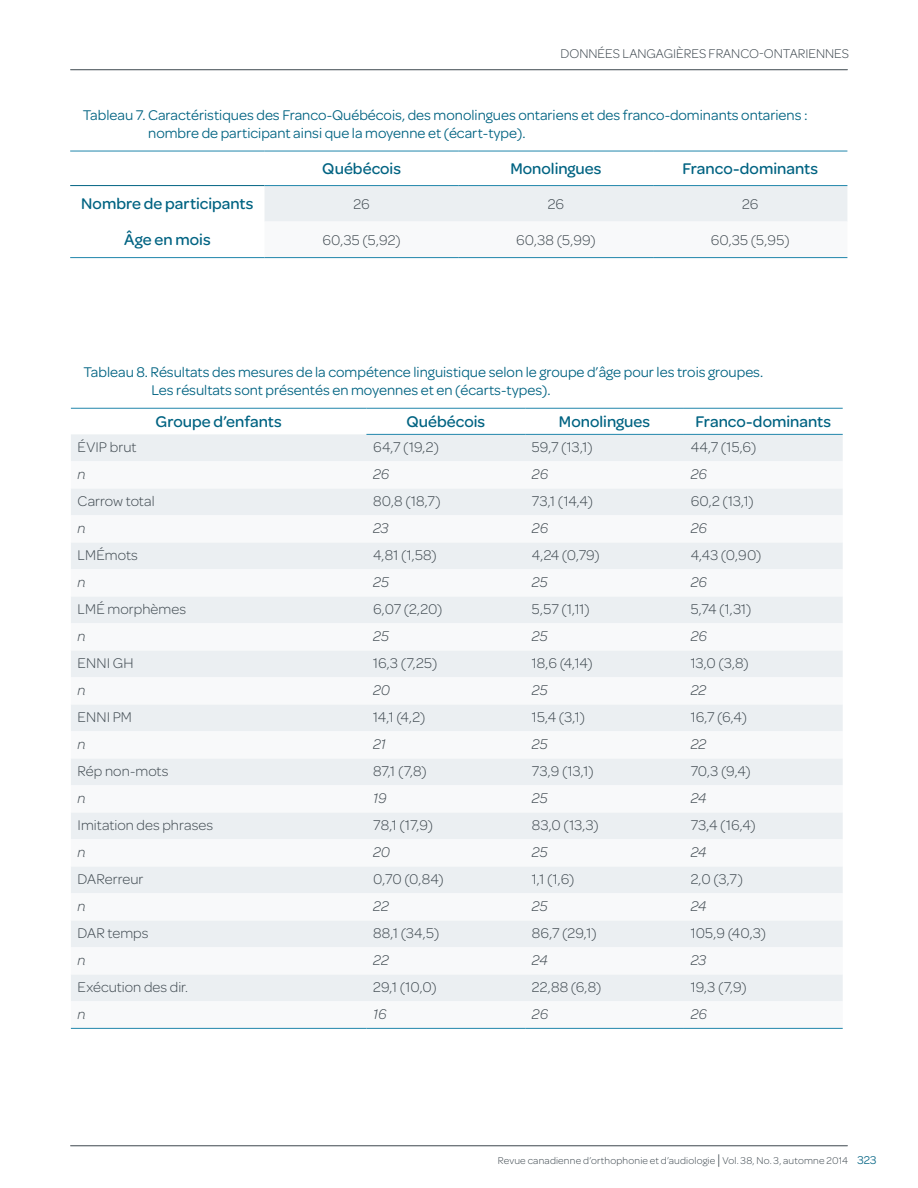
<style>
.page{position:relative;width:918px;height:1188px;background:#fff}
.page>*{position:absolute;margin:0;border:0;box-sizing:border-box;transform-origin:0 0}
.Text_left{font:500 16.5px "Omnes";color:#016382}
.Text_basic{font:300 15px "Omnes";letter-spacing:.005em;color:#3d474e}
.Table_cell_indented{font:15px/18px "Omnes";color:#016382}
.Text_basic-2{font:italic 300 15px "Omnes";letter-spacing:.005em;color:#3d474e}
.Running_Head{font:300 13.5px "Omnes";color:#3d474e}
.t1{font:300 10.5px "Omnes";letter-spacing:.015em;color:#3d474e}
.s1{font-size:15px}
.s2{font-weight:400;font-size:12px;color:#0c6988}
</style>
<div class="page">
<hr style="left:71px;top:1146px;width:776px;height:1px;background:#3d474e">
<hr style="left:71px;top:69px;width:776px;height:1px;background:#3d474e">
<div style="left:265px;top:186px;width:582px;height:35px;background:#ebeff2"></div>
<hr style="left:70px;top:185px;width:195px;height:1px;background:#016382">
<hr style="left:70px;top:151px;width:195px;height:1px;background:#2086ab">
<hr style="left:265px;top:151px;width:194px;height:1px;background:#2086ab">
<hr style="left:459px;top:151px;width:194px;height:1px;background:#2086ab">
<hr style="left:653px;top:151px;width:194px;height:1px;background:#2086ab">
<hr style="left:265px;top:185px;width:194px;height:1px;background:#2086ab">
<hr style="left:459px;top:185px;width:194px;height:1px;background:#2086ab">
<hr style="left:653px;top:185px;width:194px;height:1px;background:#2086ab">
<hr style="left:70px;top:257px;width:195px;height:1px;background:#2086ab">
<hr style="left:265px;top:257px;width:194px;height:1px;background:#2086ab">
<hr style="left:459px;top:257px;width:194px;height:1px;background:#2086ab">
<hr style="left:653px;top:257px;width:194px;height:1px;background:#2086ab">
<div style="left:71px;top:434px;width:772px;height:27px;background:#ebeff2"></div>
<svg style="left:71px;top:488px;width:772px;height:540px;fill:#f4f6f7"></svg>
<hr style="left:71px;top:1028px;width:295px;height:1px;background:#2086ab">
<hr style="left:366px;top:1028px;width:159px;height:1px;background:#2086ab">
<hr style="left:525px;top:1028px;width:159px;height:1px;background:#2086ab">
<hr style="left:684px;top:1028px;width:159px;height:1px;background:#2086ab">
<hr style="left:366px;top:434px;width:159px;height:1px;background:#2086ab">
<hr style="left:525px;top:434px;width:159px;height:1px;background:#2086ab">
<hr style="left:684px;top:434px;width:159px;height:1px;background:#2086ab">
<hr style="left:71px;top:408px;width:295px;height:1px;background:#2086ab">
<hr style="left:366px;top:408px;width:159px;height:1px;background:#2086ab">
<hr style="left:525px;top:408px;width:159px;height:1px;background:#2086ab">
<hr style="left:684px;top:408px;width:159px;height:1px;background:#2086ab">
<p class="Running_Head" style="left:561px;top:45px;width:290px">DONNÉES LANGAGIÈRES FRANCO-ONTARIENNES</p>
<p class="Table_cell_indented" style="left:148px;top:105px;width:661px;text-indent:-65px">Tableau 7. Caractéristiques des Franco-Québécois, des monolingues ontariens et des franco-dominants ontariens : nombre de participant ainsi que la moyenne et (écart-type).</p>
<p class="Text_left" style="left:322px;top:157px;width:80px">Québécois</p>
<p class="Text_left" style="left:510px;top:157px;width:93px">Monolingues</p>
<p class="Text_left" style="left:682px;top:157px;width:137px">Franco-dominants</p>
<p class="Text_left" style="left:81px;top:192px;width:174px">Nombre de participants</p>
<p class="Text_basic" style="left:353px;top:194px;width:18px">26</p>
<p class="Text_basic" style="left:548px;top:194px;width:18px">26</p>
<p class="Text_basic" style="left:742px;top:194px;width:18px">26</p>
<p class="Text_left" style="left:124px;top:228px;width:88px">Âge en mois</p>
<p class="Text_basic" style="left:322px;top:230px;width:80px">60,35 (5,92)</p>
<p class="Text_basic" style="left:516px;top:230px;width:81px">60,38 (5,99)</p>
<p class="Text_basic" style="left:711px;top:230px;width:80px">60,35 (5,95)</p>
<p class="Table_cell_indented" style="left:151px;top:363px;width:613px;text-indent:-68px">Tableau 8. Résultats des mesures de la compétence linguistique selon le groupe d’âge pour les trois groupes.<br>Les résultats sont présentés en moyennes et en (écarts-types).</p>
<p class="Text_left" style="left:156px;top:410px;width:128px">Groupe d’enfants</p>
<p class="Text_left" style="left:406px;top:410px;width:80px">Québécois</p>
<p class="Text_left" style="left:559px;top:410px;width:93px">Monolingues</p>
<p class="Text_left" style="left:696px;top:410px;width:137px">Franco-dominants</p>
<p class="Text_basic" style="left:78px;top:437px;width:60px">ÉVIP brut</p>
<p class="Text_basic" style="left:373px;top:437px;width:67px">64,7 (19,2)</p>
<p class="Text_basic" style="left:532px;top:437px;width:62px">59,7 (13,1)</p>
<p class="Text_basic" style="left:691px;top:437px;width:67px">44,7 (15,6)</p>
<p class="Text_basic-2" style="left:78px;top:464px;width:10px">n</p>
<p class="Text_basic-2" style="left:373px;top:464px;width:18px">26</p>
<p class="Text_basic-2" style="left:532px;top:464px;width:18px">26</p>
<p class="Text_basic-2" style="left:691px;top:464px;width:18px">26</p>
<p class="Text_basic" style="left:78px;top:491px;width:78px">Carrow total</p>
<p class="Text_basic" style="left:373px;top:491px;width:69px">80,8 (18,7)</p>
<p class="Text_basic" style="left:532px;top:491px;width:62px">73,1 (14,4)</p>
<p class="Text_basic" style="left:691px;top:491px;width:65px">60,2 (13,1)</p>
<p class="Text_basic-2" style="left:78px;top:518px;width:10px">n</p>
<p class="Text_basic-2" style="left:373px;top:518px;width:17px">23</p>
<p class="Text_basic-2" style="left:532px;top:518px;width:18px">26</p>
<p class="Text_basic-2" style="left:691px;top:518px;width:18px">26</p>
<p class="Text_basic" style="left:78px;top:545px;width:62px">LMÉmots</p>
<p class="Text_basic" style="left:373px;top:545px;width:65px">4,81 (1,58)</p>
<p class="Text_basic" style="left:532px;top:545px;width:69px">4,24 (0,79)</p>
<p class="Text_basic" style="left:691px;top:545px;width:72px">4,43 (0,90)</p>
<p class="Text_basic-2" style="left:78px;top:572px;width:10px">n</p>
<p class="Text_basic-2" style="left:373px;top:572px;width:17px">25</p>
<p class="Text_basic-2" style="left:532px;top:572px;width:17px">25</p>
<p class="Text_basic-2" style="left:691px;top:572px;width:18px">26</p>
<p class="Text_basic" style="left:78px;top:599px;width:110px">LMÉ morphèmes</p>
<p class="Text_basic" style="left:373px;top:599px;width:71px">6,07 (2,20)</p>
<p class="Text_basic" style="left:532px;top:599px;width:59px">5,57 (1,11)</p>
<p class="Text_basic" style="left:691px;top:599px;width:62px">5,74 (1,31)</p>
<p class="Text_basic-2" style="left:78px;top:626px;width:10px">n</p>
<p class="Text_basic-2" style="left:373px;top:626px;width:17px">25</p>
<p class="Text_basic-2" style="left:532px;top:626px;width:17px">25</p>
<p class="Text_basic-2" style="left:691px;top:626px;width:18px">26</p>
<p class="Text_basic" style="left:78px;top:653px;width:57px">ENNI GH</p>
<p class="Text_basic" style="left:373px;top:653px;width:66px">16,3 (7,25)</p>
<p class="Text_basic" style="left:532px;top:653px;width:62px">18,6 (4,14)</p>
<p class="Text_basic" style="left:691px;top:653px;width:60px">13,0 (3,8)</p>
<p class="Text_basic-2" style="left:78px;top:680px;width:10px">n</p>
<p class="Text_basic-2" style="left:373px;top:680px;width:19px">20</p>
<p class="Text_basic-2" style="left:532px;top:680px;width:17px">25</p>
<p class="Text_basic-2" style="left:691px;top:680px;width:17px">22</p>
<p class="Text_basic" style="left:78px;top:707px;width:56px">ENNI PM</p>
<p class="Text_basic" style="left:373px;top:707px;width:54px">14,1 (4,2)</p>
<p class="Text_basic" style="left:532px;top:707px;width:55px">15,4 (3,1)</p>
<p class="Text_basic" style="left:691px;top:707px;width:58px">16,7 (6,4)</p>
<p class="Text_basic-2" style="left:78px;top:734px;width:10px">n</p>
<p class="Text_basic-2" style="left:373px;top:734px;width:14px">21</p>
<p class="Text_basic-2" style="left:532px;top:734px;width:17px">25</p>
<p class="Text_basic-2" style="left:691px;top:734px;width:17px">22</p>
<p class="Text_basic" style="left:78px;top:761px;width:92px">Rép non-mots</p>
<p class="Text_basic" style="left:373px;top:761px;width:55px">87,1 (7,8)</p>
<p class="Text_basic" style="left:532px;top:761px;width:63px">73,9 (13,1)</p>
<p class="Text_basic" style="left:691px;top:761px;width:62px">70,3 (9,4)</p>
<p class="Text_basic-2" style="left:78px;top:788px;width:10px">n</p>
<p class="Text_basic-2" style="left:373px;top:788px;width:15px">19</p>
<p class="Text_basic-2" style="left:532px;top:788px;width:17px">25</p>
<p class="Text_basic-2" style="left:691px;top:788px;width:17px">24</p>
<p class="Text_basic" style="left:78px;top:815px;width:137px">Imitation des phrases</p>
<p class="Text_basic" style="left:373px;top:815px;width:61px">78,1 (17,9)</p>
<p class="Text_basic" style="left:532px;top:815px;width:68px">83,0 (13,3)</p>
<p class="Text_basic" style="left:691px;top:815px;width:67px">73,4 (16,4)</p>
<p class="Text_basic-2" style="left:78px;top:842px;width:10px">n</p>
<p class="Text_basic-2" style="left:373px;top:842px;width:19px">20</p>
<p class="Text_basic-2" style="left:532px;top:842px;width:17px">25</p>
<p class="Text_basic-2" style="left:691px;top:842px;width:17px">24</p>
<p class="Text_basic" style="left:78px;top:869px;width:67px">DARerreur</p>
<p class="Text_basic" style="left:373px;top:869px;width:72px">0,70 (0,84)</p>
<p class="Text_basic" style="left:532px;top:869px;width:44px">1,1 (1,6)</p>
<p class="Text_basic" style="left:691px;top:869px;width:54px">2,0 (3,7)</p>
<p class="Text_basic-2" style="left:78px;top:896px;width:10px">n</p>
<p class="Text_basic-2" style="left:373px;top:896px;width:17px">22</p>
<p class="Text_basic-2" style="left:532px;top:896px;width:17px">25</p>
<p class="Text_basic-2" style="left:691px;top:896px;width:17px">24</p>
<p class="Text_basic" style="left:78px;top:923px;width:72px">DAR temps</p>
<p class="Text_basic" style="left:373px;top:923px;width:68px">88,1 (34,5)</p>
<p class="Text_basic" style="left:532px;top:923px;width:66px">86,7 (29,1)</p>
<p class="Text_basic" style="left:691px;top:923px;width:77px">105,9 (40,3)</p>
<p class="Text_basic-2" style="left:78px;top:950px;width:10px">n</p>
<p class="Text_basic-2" style="left:373px;top:950px;width:17px">22</p>
<p class="Text_basic-2" style="left:532px;top:950px;width:17px">24</p>
<p class="Text_basic-2" style="left:691px;top:950px;width:17px">23</p>
<p class="Text_basic" style="left:78px;top:977px;width:112px">Exécution des dir.</p>
<p class="Text_basic" style="left:373px;top:977px;width:65px">29,1 (10,0)</p>
<p class="Text_basic" style="left:532px;top:977px;width:71px">22,88 (6,8)</p>
<p class="Text_basic" style="left:691px;top:977px;width:58px">19,3 (7,9)</p>
<p class="Text_basic-2" style="left:78px;top:1004px;width:10px">n</p>
<p class="Text_basic-2" style="left:373px;top:1004px;width:15px">16</p>
<p class="Text_basic-2" style="left:532px;top:1004px;width:18px">26</p>
<p class="Text_basic-2" style="left:691px;top:1004px;width:18px">26</p>
<p class="t1" style="left:498px;top:1154px;width:380px">Revue canadienne d’orthophonie et d’audiologie <span class="s1">|</span> Vol. 38, No. 3, automne 2014 <span class="s2">323</span></p>
</div>
